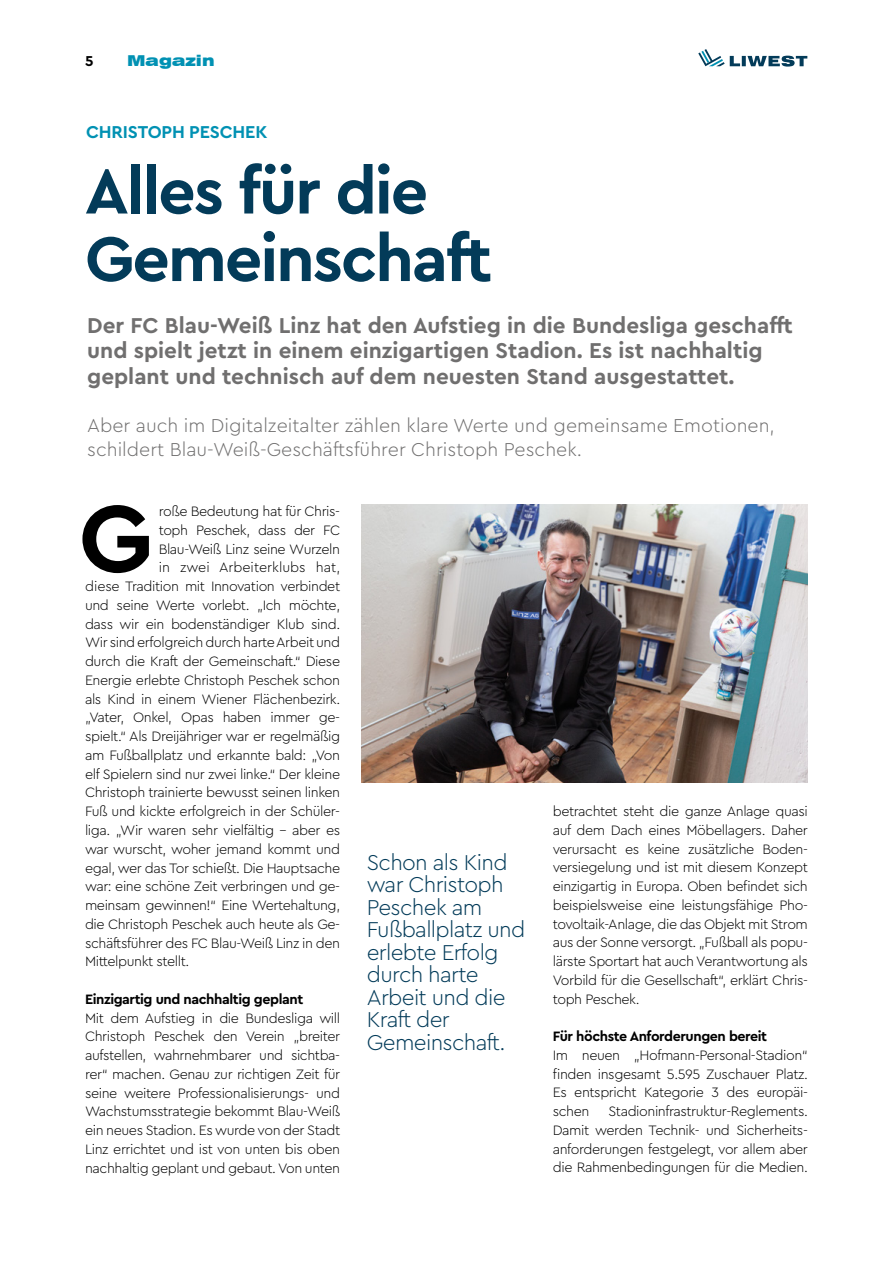
<style>
.page{position:relative;width:893px;height:1263px;background:#fff}
.page>*{position:absolute;margin:0;border:0;box-sizing:border-box;transform-origin:0 0}
.t1{font:700 99.45px "Cera PRO";color:#000}
.t2{font:700 66px/67.5px "Cera PRO";letter-spacing:-.03em;color:#033b59}
.t3{font:700 22.5px/25.5px "Cera PRO";color:#706f6f}
.t4{font:300 22.5px/22.5px "Cera PRO";letter-spacing:-.03em;color:#033b59}
.t5{font:300 19.5px/24px "Cera PRO";color:#706f6f}
.t6{font:700 18px "Cera PRO";letter-spacing:-.01em;color:#0091b3}
.t7{font:900 expanded 15px "Swiss 721 BT";color:#0091b3}
.t8{font:700 15px "Cera PRO";color:#000}
.t9{font:300 14.25px/18.8px "Cera PRO";letter-spacing:-.03em;color:#000;text-align:justify}
.t10{font:700 14.25px "Cera PRO";letter-spacing:-.03em;color:#000}
.t11{font:300 14.25px "Cera PRO";color:#000}
</style>
<div class="page">
<img style="left:361px;top:505px;width:447px;height:277px">
<svg style="left:698px;top:49px;width:109px;height:18px"></svg>
<p class="t8" style="left:85px;top:51px;width:10px">5</p>
<p class="t7" style="left:127px;top:52px;width:89px">Magazin</p>
<p class="t6" style="left:86px;top:120px;width:183px">CHRISTOPH PESCHEK</p>
<h2 class="t2" style="left:85px;top:155px;width:409px">Alles für die<br>Gemeinschaft</h2>
<h3 class="t3" style="left:87px;top:311px;width:707px">Der FC Blau-Weiß Linz hat den Aufstieg in die Bundesliga geschafft und spielt jetzt in einem einzigartigen Stadion. Es ist nachhaltig geplant und technisch auf dem neuesten Stand ausgestattet.</h3>
<h3 class="t5" style="left:87px;top:412px;width:689px">Aber auch im Digitalzeitalter zählen klare Werte und gemeinsame Emotionen, schildert Blau-Weiß-Geschäftsführer Christoph Peschek.</h3>
<h1 class="t1" style="left:79px;top:472px;width:76px">G</h1>
<p class="t9" style="left:159px;top:501px;width:183px">roße Bedeutung hat für Chris-</p>
<p class="t9" style="left:159px;top:520px;width:183px">toph Peschek, dass der FC</p>
<p class="t9" style="left:159px;top:539px;width:183px">Blau-Weiß Linz seine Wurzeln</p>
<p class="t11" style="left:159px;top:558px;width:183px">in zwei Arbeiterklubs hat,</p>
<p class="t9" style="left:85px;top:576px;width:257px">diese Tradition mit Innovation verbindet</p>
<p class="t9" style="left:85px;top:595px;width:257px">und seine Werte vorlebt. „Ich möchte,</p>
<p class="t9" style="left:85px;top:614px;width:257px">dass wir ein bodenständiger Klub sind.</p>
<p class="t9" style="left:85px;top:633px;width:257px">Wir sind erfolgreich durch harte Arbeit und</p>
<p class="t9" style="left:85px;top:651px;width:257px">durch die Kraft der Gemeinschaft.“ Diese</p>
<p class="t9" style="left:85px;top:670px;width:257px">Energie erlebte Christoph Peschek schon</p>
<p class="t9" style="left:85px;top:689px;width:257px">als Kind in einem Wiener Flächenbezirk.</p>
<p class="t9" style="left:85px;top:708px;width:257px">„Vater, Onkel, Opas haben immer ge-</p>
<p class="t9" style="left:85px;top:726px;width:257px">spielt.“ Als Dreijähriger war er regelmäßig</p>
<p class="t9" style="left:85px;top:745px;width:257px">am Fußballplatz und erkannte bald: „Von</p>
<p class="t9" style="left:85px;top:764px;width:257px">elf Spielern sind nur zwei linke.“ Der kleine</p>
<p class="t9" style="left:85px;top:783px;width:257px">Christoph trainierte bewusst seinen linken</p>
<p class="t9" style="left:85px;top:801px;width:257px">Fuß und kickte erfolgreich in der Schüler-</p>
<p class="t9" style="left:85px;top:820px;width:257px">liga. „Wir waren sehr vielfältig – aber es</p>
<p class="t9" style="left:85px;top:839px;width:257px">war wurscht, woher jemand kommt und</p>
<p class="t9" style="left:85px;top:858px;width:257px">egal, wer das Tor schießt. Die Hauptsache</p>
<p class="t9" style="left:85px;top:876px;width:257px">war: eine schöne Zeit verbringen und ge-</p>
<p class="t9" style="left:85px;top:895px;width:257px">meinsam gewinnen!“ Eine Wertehaltung,</p>
<p class="t9" style="left:85px;top:914px;width:257px">die Christoph Peschek auch heute als Ge-</p>
<p class="t9" style="left:85px;top:933px;width:257px">schäftsführer des FC Blau-Weiß Linz in den</p>
<p class="t9" style="left:85px;top:951px;width:106px">Mittelpunkt stellt.</p>
<p class="t10" style="left:85px;top:989px;width:220px">Einzigartig und nachhaltig geplant</p>
<p class="t9" style="left:85px;top:1008px;width:257px">Mit dem Aufstieg in die Bundesliga will Christoph Peschek den Verein „breiter aufstellen, wahrnehmbarer und sichtba&shy;rer“ machen. Genau zur richtigen Zeit für seine weitere Professionalisierungs- und Wachstumsstrategie bekommt Blau-Weiß ein neues Stadion. Es wurde von der Stadt Linz errichtet und ist von unten bis oben nachhaltig geplant und gebaut. Von unten</p>
<h3 class="t4" style="left:367px;top:850px;width:160px">Schon als Kind war Christoph<br>Peschek am<br>Fußballplatz und erlebte Erfolg durch harte<br>Arbeit und die<br>Kraft der<br>Gemeinschaft.</h3>
<p class="t9" style="left:553px;top:801px;width:257px">betrachtet steht die ganze Anlage quasi auf dem Dach eines Möbellagers. Daher verursacht es keine zusätzliche Boden&shy;versiegelung und ist mit diesem Konzept einzigartig in Europa. Oben befindet sich beispielsweise eine leistungsfähige Pho&shy;tovoltaik-Anlage, die das Objekt mit Strom aus der Sonne versorgt. „Fußball als popu&shy;lärste Sportart hat auch Verantwortung als Vorbild für die Gesellschaft“, erklärt Chris&shy;toph Peschek.</p>
<p class="t10" style="left:553px;top:1027px;width:216px">Für höchste Anforderungen bereit</p>
<p class="t9" style="left:553px;top:1045px;width:257px">Im neuen „Hofmann-Personal-Stadion“ finden insgesamt 5.595 Zuschauer Platz.<br>Es entspricht Kategorie 3 des europäi&shy;schen</p>
<p class="t9" style="left:553px;top:1101px;width:257px;text-indent:56px">Stadioninfrastruktur-Reglements.<br>Damit werden Technik- und Sicherheits&shy;anforderungen festgelegt, vor allem aber die Rahmenbedingungen für die Medien.</p>
</div>
